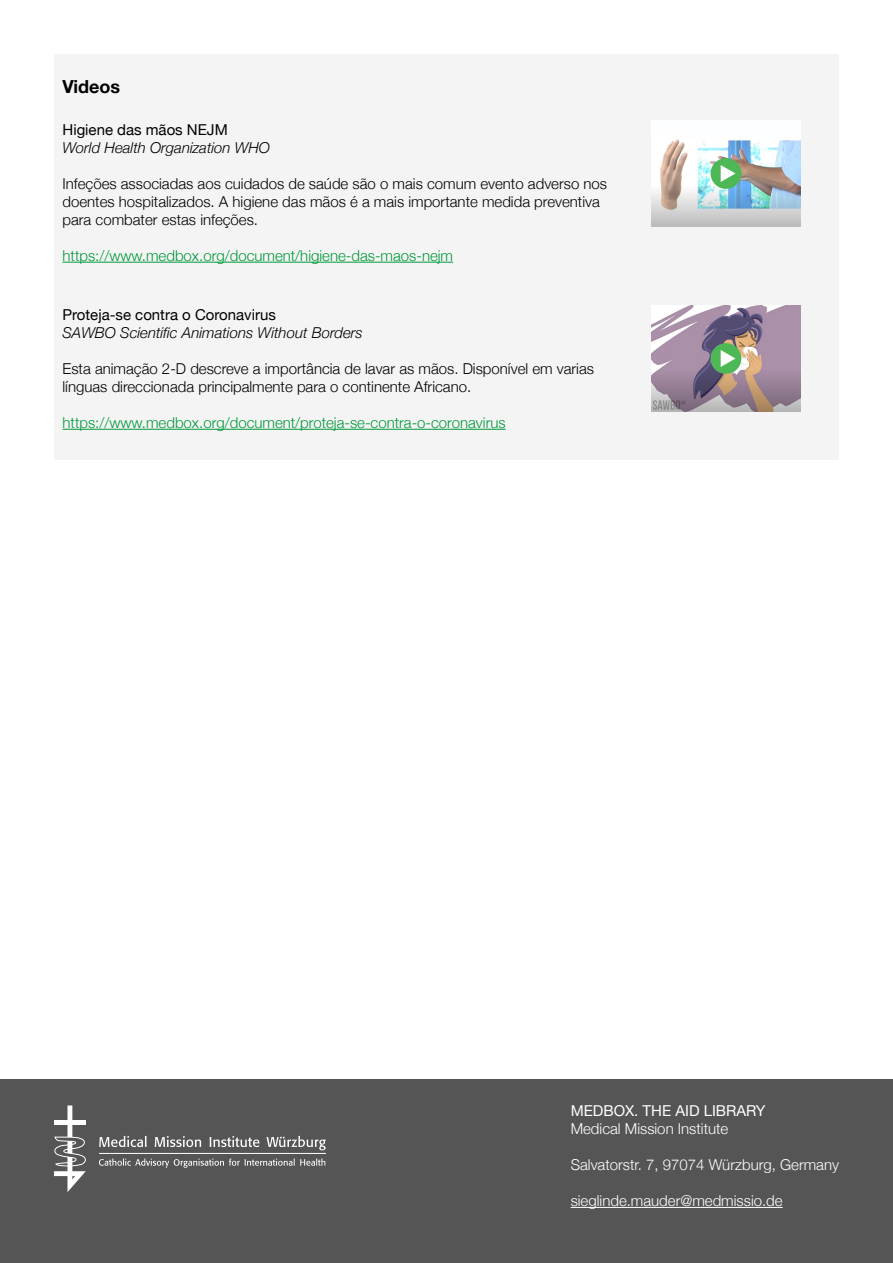
<style>
.page{position:relative;width:893px;height:1263px;background:#fff}
.page>*{position:absolute;margin:0;border:0;box-sizing:border-box;transform-origin:0 0}
.t1{font:700 18px "Helvetica Neue";color:#000}
.t2{font:300 15px/18px "Helvetica Neue";color:#000}
.t3{font:300 15px "Helvetica Neue";color:#00983a}
.t4{font:300 15px "Helvetica Neue";color:#fff}
.t5{font:italic 300 15px "Helvetica Neue";color:#000}
.t6{font:15px "Helvetica Neue";color:#000}
.t7{font:15px "Helvetica Neue";color:#fff}
</style>
<div class="page">
<div style="left:54px;top:54px;width:785px;height:405px;background:#f5f4f4"></div>
<hr style="left:63px;top:262px;width:390px;height:1px;background:#00983a">
<img style="left:652px;top:120px;width:149px;height:107px">
<hr style="left:63px;top:429px;width:443px;height:1px;background:#00983a">
<img style="left:652px;top:305px;width:149px;height:107px">
<div style="left:0;top:1079px;width:893px;height:184px;background:#565555"></div>
<svg style="left:54px;top:1105px;width:32px;height:87px"></svg>
<hr style="left:99px;top:1153px;width:227px;height:1px;background:#fff">
<svg style="left:99px;top:1158px;width:226px;height:10px"></svg>
<svg style="left:99px;top:1136px;width:227px;height:14px"></svg>
<hr style="left:571px;top:1207px;width:212px;height:1px;background:#fff">
<p class="t1" style="left:63px;top:70px;width:59px">Videos</p>
<p class="t6" style="left:63px;top:116px;width:167px">Higiene das mãos NEJM</p>
<p class="t5" style="left:63px;top:135px;width:209px">World Health Organization WHO</p>
<p class="t2" style="left:63px;top:173px;width:546px">Infeções associadas aos cuidados de saúde são o mais comum evento adverso nos doentes hospitalizados. A higiene das mãos é a mais importante medida preventiva para combater estas infeções.</p>
<p class="t3" style="left:63px;top:243px;width:392px">https://www.medbox.org/document/higiene-das-maos-nejm</p>
<p class="t6" style="left:63px;top:302px;width:215px">Proteja-se contra o Coronavirus</p>
<p class="t5" style="left:63px;top:321px;width:302px">SAWBO Scientific Animations Without Borders</p>
<p class="t2" style="left:63px;top:359px;width:533px">Esta animação 2-D descreve a importância de lavar as mãos. Disponível em varias línguas direccionada principalmente para o continente Africano.</p>
<p class="t3" style="left:63px;top:410px;width:445px">https://www.medbox.org/document/proteja-se-contra-o-coronavirus</p>
<p class="t7" style="left:571px;top:1098px;width:197px">MEDBOX. THE AID LIBRARY</p>
<p class="t4" style="left:571px;top:1116px;width:159px">Medical Mission Institute</p>
<p class="t4" style="left:571px;top:1152px;width:270px">Salvatorstr. 7, 97074 Würzburg, Germany</p>
<p class="t4" style="left:571px;top:1188px;width:214px">sieglinde.mauder@medmissio.de</p>
</div>
